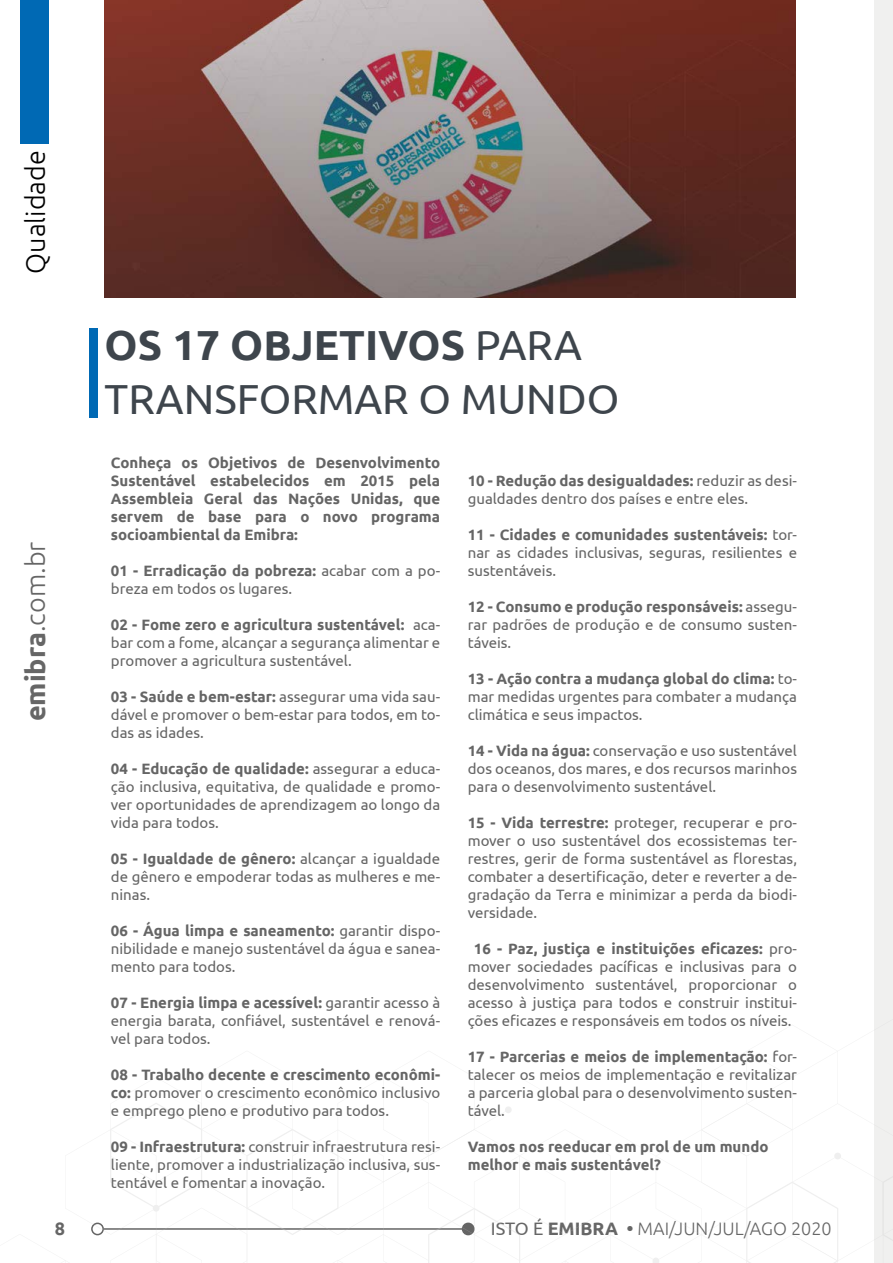
<style>
.page{position:relative;width:893px;height:1263px;background:#fff}
.page>*{position:absolute;margin:0;border:0;box-sizing:border-box;transform-origin:0 0}
.t1{font:42px/54px "Ubuntu";color:#3e454c}
.t2{font:300 27px "Ubuntu";color:#666}
.t3{font:300 27px "Ubuntu";color:#000}
.t4{font:300 18px "Ubuntu";color:#666}
.t5{font:700 18px "Ubuntu";color:#666}
.t6{font:15px/18px "Ubuntu";color:#656565;text-align:justify}
.t7{font:700 15px/18px "Ubuntu";color:#656565;text-align:justify}
.s1{font-weight:700}
.s2{font-weight:400}
</style>
<div class="page">
<div style="left:875px;top:0;width:18px;height:1263px;background:#f0f0ef"></div>
<svg style="left:65px;top:972px;width:827px;height:291px"></svg>
<div style="left:20px;top:0;width:29px;height:143px;background:#0069b4"></div>
<div style="left:90px;top:328px;width:8px;height:90px;background:#0069b4"></div>
<img style="left:105px;top:0;width:690px;height:298px">
<h2 class="t3" style="left:19px;top:274px;width:125px;rotate:-90deg">Qualidade</h2>
<h2 class="t2" style="left:19px;top:721px;width:181px;rotate:-90deg"><span class="s1">emibra</span>.com.br</h2>
<h1 class="t1" style="left:105px;top:317px;width:516px"><span class="s1">OS 17 OBJETIVOS</span> PARA<br>TRANSFORMAR O MUNDO</h1>
<p class="t7" style="left:111px;top:453px;width:331px">Conheça os Objetivos de Desenvolvimento Sustentável estabelecidos em 2015 pela Assembleia Geral das Nações Unidas, que servem de base para o novo programa socioambiental da Emibra:</p>
<p class="t6" style="left:111px;top:561px;width:331px"><span class="s1">01 - Erradicação da pobreza:</span> acabar com a po&shy;breza em todos os lugares.</p>
<p class="t6" style="left:111px;top:615px;width:331px"><span class="s1">02 - Fome zero e agricultura sustentável:</span> aca&shy;bar com a fome, alcançar a segurança alimentar e promover a agricultura sustentável.</p>
<p class="t6" style="left:111px;top:687px;width:331px"><span class="s1">03 - Saúde e bem-estar:</span> assegurar uma vida sau&shy;dável e promover o bem-estar para todos, em to&shy;das as idades.</p>
<p class="t6" style="left:111px;top:759px;width:331px"><span class="s1">04 - Educação de qualidade:</span> assegurar a educa&shy;ção inclusiva, equitativa, de qualidade e promo&shy;ver oportunidades de aprendizagem ao longo da vida para todos.</p>
<p class="t6" style="left:111px;top:849px;width:331px"><span class="s1">05 - Igualdade de gênero:</span> alcançar a igualdade de gênero e empoderar todas as mulheres e me&shy;ninas.</p>
<p class="t6" style="left:111px;top:921px;width:331px"><span class="s1">06 - Água limpa e saneamento:</span> garantir dispo&shy;nibilidade e manejo sustentável da água e sanea&shy;mento para todos.</p>
<p class="t6" style="left:111px;top:993px;width:331px"><span class="s1">07 - Energia limpa e acessível:</span> garantir acesso à energia barata, confiável, sustentável e renová&shy;vel para todos.</p>
<p class="t6" style="left:111px;top:1065px;width:331px"><span class="s1">08 - Trabalho decente e crescimento econômi&shy;co:</span> promover o crescimento econômico inclusivo e emprego pleno e produtivo para todos.</p>
<p class="t6" style="left:111px;top:1137px;width:331px"><span class="s1">09 - Infraestrutura:</span> construir infraestrutura resi&shy;liente, promover a industrialização inclusiva, sus&shy;tentável e fomentar a inovação.</p>
<p class="t6" style="left:468px;top:471px;width:331px"><span class="s1">10 - Redução das desigualdades:</span> reduzir as desi&shy;gualdades dentro dos países e entre eles.</p>
<p class="t6" style="left:468px;top:525px;width:331px"><span class="s1">11 - Cidades e comunidades sustentáveis:</span> tor&shy;nar as cidades inclusivas, seguras, resilientes e sustentáveis.</p>
<p class="t6" style="left:468px;top:597px;width:331px"><span class="s1">12 - Consumo e produção responsáveis:</span> assegu&shy;rar padrões de produção e de consumo susten&shy;táveis.</p>
<p class="t6" style="left:468px;top:669px;width:331px"><span class="s1">13 - Ação contra a mudança global do clima:</span> to&shy;mar medidas urgentes para combater a mudança climática e seus impactos.</p>
<p class="t6" style="left:468px;top:741px;width:331px"><span class="s1">14 - Vida na água:</span> conservação e uso sustentável dos oceanos, dos mares, e dos recursos marinhos para o desenvolvimento sustentável.</p>
<p class="t6" style="left:468px;top:813px;width:331px"><span class="s1">15 - Vida terrestre:</span> proteger, recuperar e pro&shy;mover o uso sustentável dos ecossistemas ter&shy;restres, gerir de forma sustentável as florestas, combater a desertificação, deter e reverter a de&shy;gradação da Terra e minimizar a perda da biodi&shy;versidade.</p>
<p class="t6" style="left:468px;top:939px;width:331px;text-align:center"><span class="s1">16 - Paz, justiça e instituições eficazes:</span> pro&shy;mover sociedades pacíficas e inclusivas para o desenvolvimento sustentável, proporcionar o acesso à justiça para todos e construir institui&shy;ções eficazes e responsáveis em todos os níveis.</p>
<p class="t6" style="left:468px;top:1047px;width:331px"><span class="s1">17 - Parcerias e meios de implementação:</span> for&shy;talecer os meios de implementação e revitalizar a parceria global para o desenvolvimento susten&shy;tável.</p>
<p class="t7" style="left:468px;top:1137px;width:302px">Vamos nos reeducar em prol de um mundo melhor e mais sustentável?</p>
<p class="t5" style="left:55px;top:1218px;width:12px">8</p>
<p class="t4" style="left:491px;top:1218px;width:342px"><span class="s2">ISTO É</span> <span class="s1">EMIBRA •</span> MAI/JUN/JUL/AGO 2020</p>
</div>
